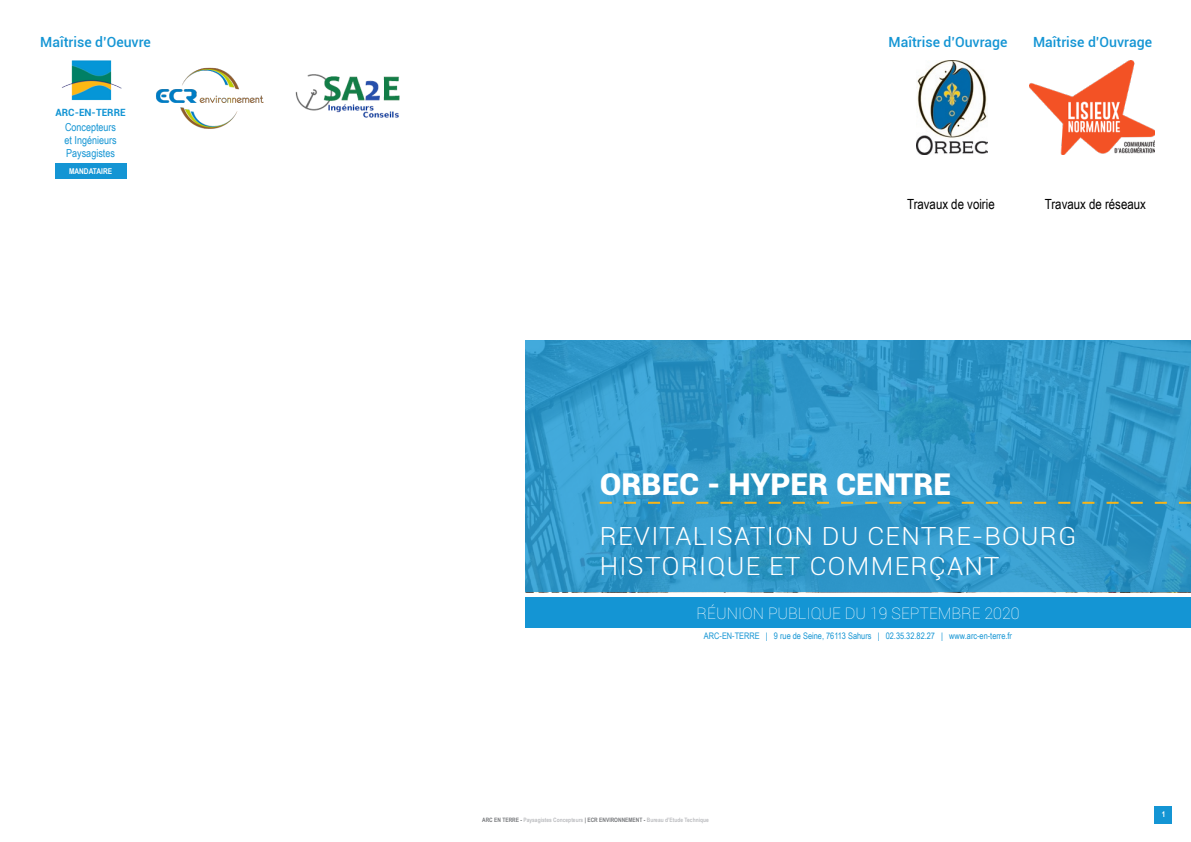
<style>
.page{position:relative;width:1191px;height:842px;background:#fff}
.page>*{position:absolute;margin:0;border:0;box-sizing:border-box;transform-origin:0 0}
.TITRE_1{font:900 30px "Roboto";color:#fff;scale:1.05 1}
.TITRE_1-2{font:300 25px/30px "Roboto";letter-spacing:.05em;color:#fff;scale:1.05 1}
.TITRE_2{font:100 16px "Roboto";color:#fff}
.SOUS-TITRE_BLEU_FONC{font:500 14px "Roboto";color:#1495d4}
.t1{font:14px "Arial Narrow";color:#000}
.TEXTE{font:11px/13.2px "Arial Narrow";color:#1495d4;text-align:justify}
.TITRE_1-3{font:700 10px "Roboto";color:#1495d4}
.TEXTE-2{font:9px "Arial Narrow";color:#1495d4}
.t2{font:700 8px "Arial Narrow";color:#fff}
.t3{font:700 6px "Arial Narrow";color:#bcbdc0}
.s1{color:#76787b}
</style>
<div class="page">
<div style="left:1155px;top:806px;width:17px;height:17px;background:#1495d4"></div>
<svg style="left:525px;top:340px;width:666px;height:252px;background:#3298c9"></svg>
<div style="left:55px;top:163px;width:71px;height:15px;background:#1495d4"></div>
<img style="left:62px;top:60px;width:59px;height:40px">
<img style="left:916px;top:60px;width:71px;height:94px">
<img style="left:1029px;top:60px;width:126px;height:95px">
<img style="left:156px;top:67px;width:108px;height:62px">
<img style="left:295px;top:74px;width:105px;height:44px">
<div style="left:525px;top:597px;width:666px;height:31px;background:#1495d4"></div>
<svg style="left:600px;top:502px;width:591px;height:2px"></svg>
<p class="SOUS-TITRE_BLEU_FONC" style="left:40px;top:32px;width:112px">Maîtrise d’Oeuvre</p>
<p class="SOUS-TITRE_BLEU_FONC" style="left:888px;top:32px;width:120px">Maîtrise d’Ouvrage</p>
<p class="SOUS-TITRE_BLEU_FONC" style="left:1033px;top:32px;width:120px">Maîtrise d’Ouvrage</p>
<p class="TITRE_1-3" style="left:56px;top:106px;width:72px">ARC-EN-TERRE</p>
<p class="TEXTE" style="left:64px;top:120px;width:54px">Concepteurs et Ingénieurs Paysagistes</p>
<p class="t2" style="left:69px;top:165px;width:45px">MANDATAIRE</p>
<p class="t1" style="left:907px;top:194px;width:89px">Travaux de voirie</p>
<p class="t1" style="left:1044px;top:194px;width:103px">Travaux de réseaux</p>
<p class="TITRE_1" style="left:600px;top:463px;width:336px">ORBEC - HYPER CENTRE</p>
<p class="TITRE_1-2" style="left:600px;top:520px;width:455px">REVITALISATION DU CENTRE-BOURG<br>HISTORIQUE ET COMMERÇANT</p>
<p class="TITRE_2" style="left:696px;top:602px;width:324px">RÉUNION PUBLIQUE DU 19 SEPTEMBRE 2020</p>
<p class="TEXTE-2" style="left:704px;top:629px;width:309px">ARC-EN-TERRE | 9 rue de Seine, 76113 Sahurs | 02.35.32.82.27 | www.arc-en-terre.fr</p>
<p class="t3" style="left:482px;top:815px;width:228px"><span class="s1">ARC EN TERRE -</span> Paysagistes Concepteurs <span class="s1">| ECR ENVIRONNEMENT -</span> Bureau d’Etude Technique</p>
<h3 class="t2" style="left:1161px;top:808px;width:5px">1</h3>
</div>
